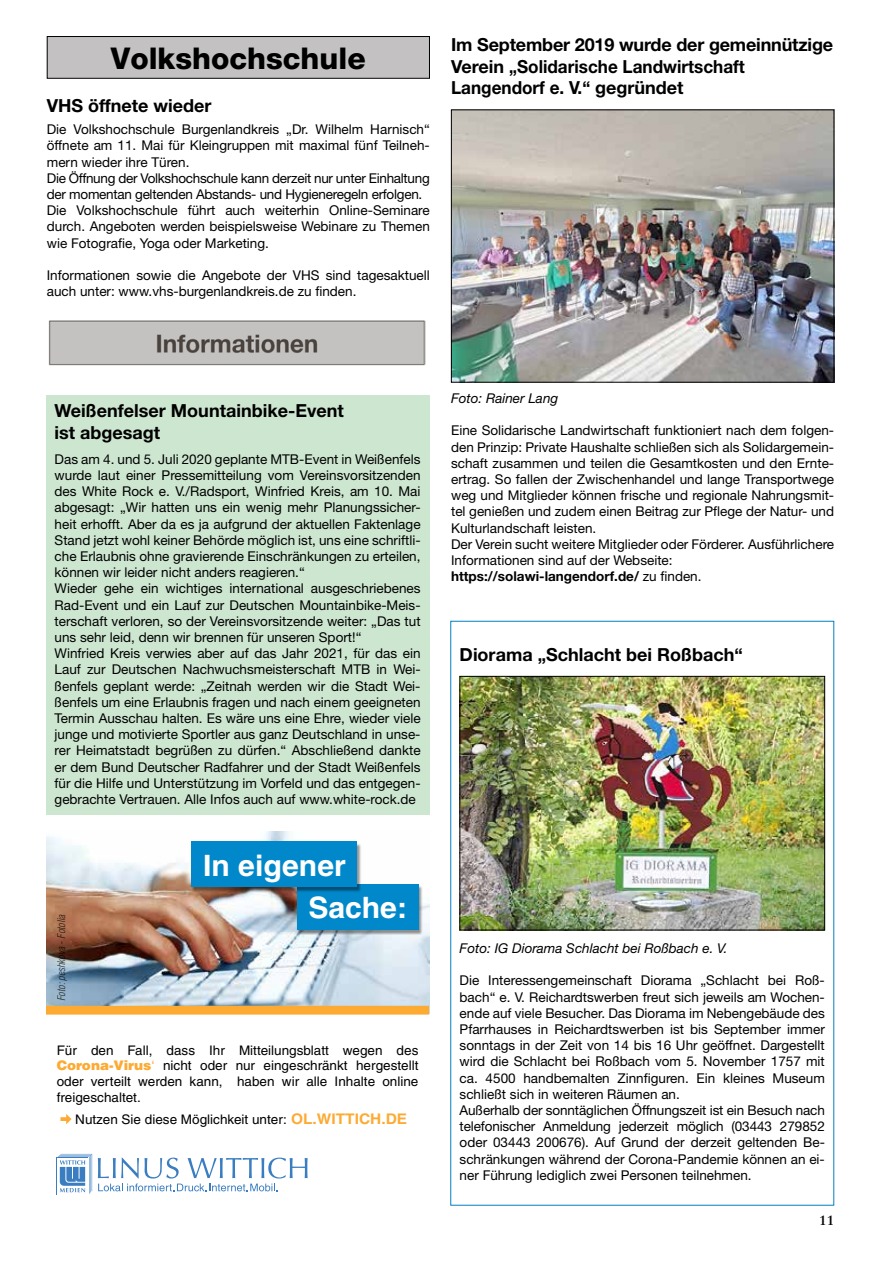
<style>
.page{position:relative;width:881px;height:1263px;background:#fff}
.page>*{position:absolute;margin:0;border:0;box-sizing:border-box;transform-origin:0 0}
.t1{font:800 30px "Helvetica Neue LT";color:#000}
.t2{font:700 29.55px "Helvetica LT";color:#fff}
.t3{font:700 18px/21.6px "Helvetica Neue LT";color:#000}
.t4{font:13.5px/16.2px "Helvetica Neue LT";color:#000}
.t5{font:italic 13.5px "Helvetica Neue LT";color:#000}
.t6{font:700 13.5px "Sabon CE";color:#000}
.t7{font:13.2px/15.9px "Helvetica LT";color:#000;text-align:justify}
.t8{font:italic 300 condensed 10.5px "Helvetica LT";color:#000}
.s1{font-weight:900;color:#fdaa33}
.s2{color:#fdaa33}
.s3{font-weight:700;font-size:14.7px;color:#fdaa33}
.s4{font-weight:700}
</style>
<div class="page">
<img style="left:48px;top:320px;width:377px;height:46px">
<div style="left:47px;top:37px;width:382px;height:41px;background:#c3c1c1"></div>
<div style="left:47px;top:36px;width:382px;height:43px;border:1px solid #000"></div>
<div style="left:46px;top:395px;width:383px;height:419px;background:#cde6d0"></div>
<img style="left:453px;top:112px;width:378px;height:268px">
<img style="left:461px;top:678px;width:361px;height:250px">
<div style="left:459px;top:676px;width:365px;height:254px;border:1px solid #000"></div>
<img style="left:46px;top:831px;width:383px;height:175px">
<div style="left:296px;top:885px;width:126px;height:50px;background:#000;opacity:.43"></div>
<div style="left:297px;top:884px;width:121px;height:45px;background:#0088ca"></div>
<div style="left:191px;top:843px;width:170px;height:50px;background:#000;opacity:.43"></div>
<div style="left:191px;top:842px;width:166px;height:45px;background:#0088ca"></div>
<svg style="left:60px;top:1114px;width:11px;height:10px"></svg>
<svg style="left:58px;top:1154px;width:34px;height:40px"></svg>
<svg style="left:98px;top:1157px;width:209px;height:34px"></svg>
<div style="left:46px;top:1006px;width:383px;height:9px;background:#fdaa33"></div>
<h1 class="t1" style="left:111px;top:40px;width:256px">Volkshochschule</h1>
<h3 class="t3" style="left:47px;top:95px;width:166px">VHS öffnete wieder</h3>
<p class="t4" style="left:47px;top:121px;width:384px">Die Volkshochschule Burgenlandkreis „Dr. Wilhelm Harnisch“ öffnete am 11. Mai für Kleingruppen mit maximal fünf Teilneh&shy;mern wieder ihre Türen.<br>Die Öffnung der Volkshochschule kann derzeit nur unter Einhaltung der momentan geltenden Abstands- und Hygieneregeln erfolgen.<br>Die Volkshochschule führt auch weiterhin Online-Seminare durch. Angeboten werden beispielsweise Webinare zu Themen wie Fotografie, Yoga oder Marketing.</p>
<p class="t4" style="left:47px;top:267px;width:384px">Informationen sowie die Angebote der VHS sind tagesaktuell auch unter: www.vhs-burgenlandkreis.de zu finden.</p>
<h3 class="t3" style="left:451px;top:33px;width:383px">Im September 2019 wurde der gemeinnützige<br>Verein „Solidarische Landwirtschaft<br>Langendorf e. V.“ gegründet</h3>
<h3 class="t3" style="left:55px;top:400px;width:290px">Weißenfelser Mountainbike-Event ist abgesagt</h3>
<p class="t4" style="left:55px;top:451px;width:367px">Das am 4. und 5. Juli 2020 geplante MTB-Event in Weißenfels wurde laut einer Pressemitteilung vom Vereinsvorsitzenden des White Rock e. V./Radsport, Winfried Kreis, am 10. Mai abgesagt: „Wir hatten uns ein wenig mehr Planungssicher&shy;heit erhofft. Aber da es ja aufgrund der aktuellen Faktenlage Stand jetzt wohl keiner Behörde möglich ist, uns eine schriftli&shy;che Erlaubnis ohne gravierende Einschränkungen zu erteilen, können wir leider nicht anders reagieren.“<br>Wieder gehe ein wichtiges international ausgeschriebenes Rad-Event und ein Lauf zur Deutschen Mountainbike-Meis&shy;terschaft verloren, so der Vereinsvorsitzende weiter: „Das tut uns sehr leid, denn wir brennen für unseren Sport!“<br>Winfried Kreis verwies aber auf das Jahr 2021, für das ein Lauf zur Deutschen Nachwuchsmeisterschaft MTB in Wei&shy;ßenfels geplant werde: „Zeitnah werden wir die Stadt Wei&shy;ßenfels um eine Erlaubnis fragen und nach einem geeigneten Termin Ausschau halten. Es wäre uns eine Ehre, wieder viele junge und motivierte Sportler aus ganz Deutschland in unse&shy;rer Heimatstadt begrüßen zu dürfen.“ Abschließend dankte er dem Bund Deutscher Radfahrer und der Stadt Weißenfels für die Hilfe und Unterstützung im Vorfeld und das entgegen&shy;gebrachte Vertrauen. Alle Infos auch auf www.white-rock.de</p>
<p class="t8" style="left:55px;top:1001px;width:89px;rotate:-90deg">Foto: peshkova - Fotolia</p>
<h2 class="t2" style="left:203px;top:847px;width:144px">In eigener</h2>
<h2 class="t2" style="left:308px;top:889px;width:100px">Sache:</h2>
<p class="t7" style="left:57px;top:1042px;width:363px">Für den Fall, dass Ihr Mitteilungsblatt wegen des <span class="s1">Corona-Virus</span><span class="s2">‘</span> nicht oder nur eingeschränkt hergestellt oder verteilt werden kann, haben wir alle Inhalte online freigeschaltet.</p>
<p class="t7" style="left:75px;top:1111px;width:333px">Nutzen Sie diese Möglichkeit unter: <span class="s3">OL.WITTICH.DE</span></p>
<p class="t5" style="left:451px;top:390px;width:109px">Foto: Rainer Lang</p>
<p class="t4" style="left:451px;top:422px;width:384px">Eine Solidarische Landwirtschaft funktioniert nach dem folgen&shy;den Prinzip: Private Haushalte schließen sich als Solidargemein&shy;schaft zusammen und teilen die Gesamtkosten und den Ernte&shy;ertrag. So fallen der Zwischenhandel und lange Transportwege weg und Mitglieder können frische und regionale Nahrungsmit&shy;tel genießen und zudem einen Beitrag zur Pflege der Natur- und Kulturlandschaft leisten.<br>Der Verein sucht weitere Mitglieder oder Förderer. Ausführlichere Informationen sind auf der Webseite: <span class="s4">https://solawi-langendorf.de/</span> zu finden.</p>
<h3 class="t3" style="left:459px;top:643px;width:284px">Diorama „Schlacht bei Roßbach“</h3>
<p class="t5" style="left:459px;top:940px;width:269px">Foto: IG Diorama Schlacht bei Roßbach e. V.</p>
<p class="t4" style="left:459px;top:972px;width:366px">Die Interessengemeinschaft Diorama „Schlacht bei Roß&shy;bach“ e. V. Reichardtswerben freut sich jeweils am Wochen&shy;ende auf viele Besucher. Das Diorama im Nebengebäude des Pfarrhauses in Reichardtswerben ist bis September immer sonntags in der Zeit von 14 bis 16 Uhr geöffnet. Dargestellt wird die Schlacht bei Roßbach vom 5. November 1757 mit ca. 4500 handbemalten Zinnfiguren. Ein kleines Museum schließt sich in weiteren Räumen an.<br>Außerhalb der sonntäglichen Öffnungszeit ist ein Besuch nach telefonischer Anmeldung jederzeit möglich (03443 279852 oder 03443 200676). Auf Grund der derzeit geltenden Be&shy;schränkungen während der Corona-Pandemie können an ei&shy;ner Führung lediglich zwei Personen teilnehmen.</p>
<p class="t6" style="left:818px;top:1212px;width:17px">11</p>
</div>
